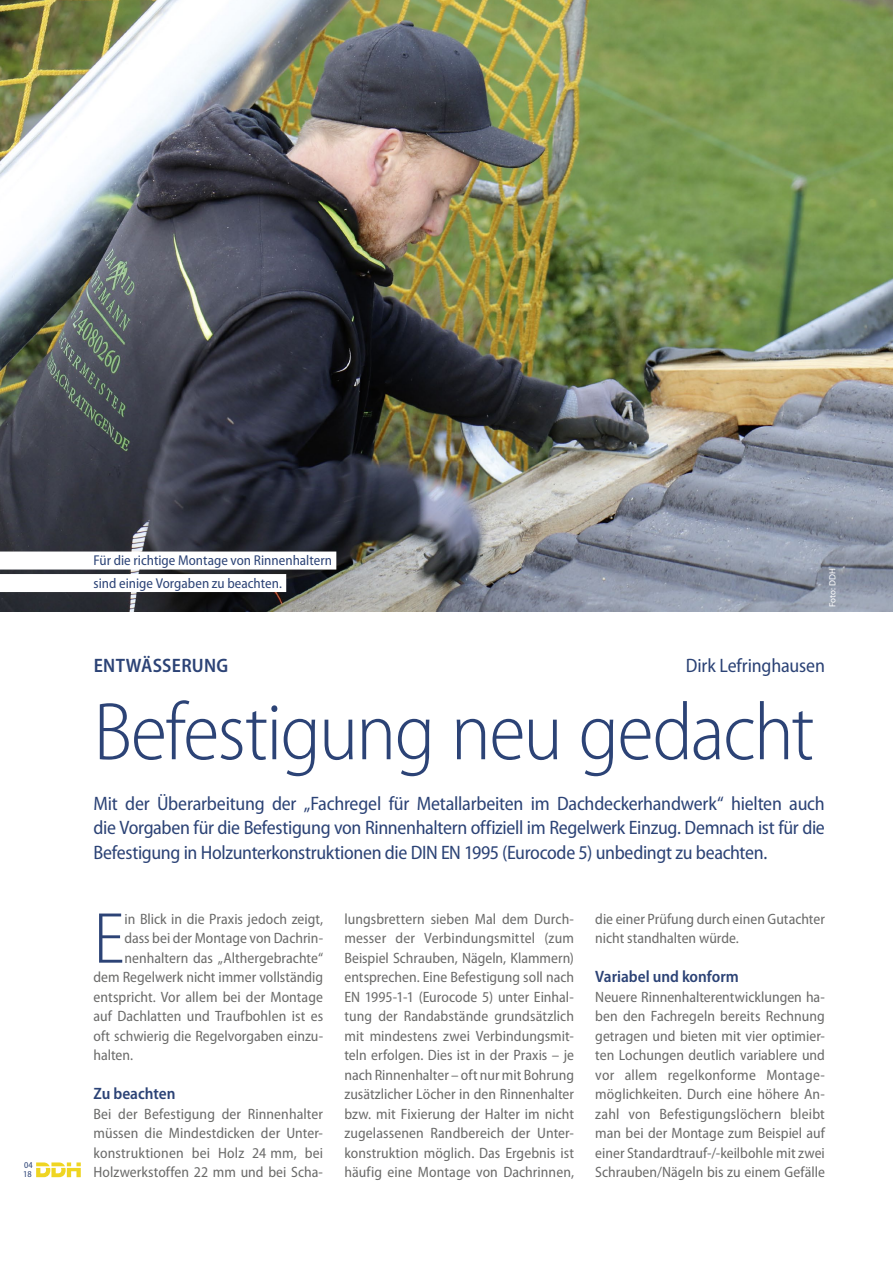
<style>
.page{position:relative;width:893px;height:1263px;background:#fff}
.page>*{position:absolute;margin:0;border:0;box-sizing:border-box;transform-origin:0 0}
.t1{font:300 semi-condensed 82.5px "Myriad Pro";letter-spacing:-.02em;color:#2c4376}
.t2{font:300 semi-condensed 72.9px "Myriad Pro";color:#2c4376}
.t3{font:semi-condensed 19.5px/24.8px "Myriad Pro";letter-spacing:-.015em;color:#2c4376;text-align:justify}
.t4{font:600 semi-condensed 19.5px "Myriad Pro";letter-spacing:.015em;color:#2c4376}
.t5{font:600 semi-condensed 16.5px "Myriad Pro";color:#2c4376}
.t6{font:semi-condensed 15px/19.5px "Myriad Pro";color:#6b6b6a;text-align:justify}
.t7{font:semi-condensed 14.25px/22.5px "Myriad Pro";color:#2c4376}
.t8{font:9px "Myriad Pro";letter-spacing:.015em;color:#fff}
.t9{font:semi-condensed 9px/9px "Myriad Pro";color:#2c4376}
</style>
<div class="page">
<svg style="left:36px;top:1162px;width:45px;height:15px"></svg>
<img style="left:0;top:0;width:893px;height:612px">
<div style="left:0;top:551px;width:336px;height:18px;background:#fff"></div>
<div style="left:0;top:574px;width:286px;height:18px;background:#fff"></div>
<p class="t9" style="left:23px;top:1161px;width:11px">04<br>18</p>
<p class="t7" style="left:94px;top:550px;width:240px">Für die richtige Montage von Rinnenhaltern sind einige Vorgaben zu beachten.</p>
<p class="t8" style="left:827px;top:607px;width:41px;rotate:-90deg">Foto: DDH</p>
<h3 class="t4" style="left:94px;top:655px;width:136px">ENTWÄSSERUNG</h3>
<h3 class="t3" style="left:686px;top:654px;width:141px">Dirk Lefringhausen</h3>
<h1 class="t1" style="left:94px;top:687px;width:722px">Befestigung neu gedacht</h1>
<p class="t3" style="left:94px;top:791px;width:733px">Mit der Überarbeitung der „Fachregel für Metallarbeiten im Dachdeckerhandwerk“ hielten auch die Vorgaben für die Befestigung von Rinnenhaltern offiziell im Regelwerk Einzug. Demnach ist für die Befestigung in Holzunterkonstruktionen die DIN EN 1995 (Eurocode 5) unbedingt zu beachten.</p>
<h2 class="t2" style="left:94px;top:899px;width:32px">E</h2>
<p class="t6" style="left:125px;top:909px;width:200px">in Blick in die Praxis jedoch zeigt,</p>
<p class="t6" style="left:125px;top:929px;width:200px">dass bei der Montage von Dachrin-</p>
<p class="t6" style="left:125px;top:948px;width:200px">nenhaltern das „Althergebrachte“</p>
<p class="t6" style="left:94px;top:968px;width:231px">dem Regelwerk nicht immer vollständig</p>
<p class="t6" style="left:94px;top:987px;width:231px">entspricht. Vor allem bei der Montage</p>
<p class="t6" style="left:94px;top:1007px;width:231px">auf Dachlatten und Traufbohlen ist es</p>
<p class="t6" style="left:94px;top:1026px;width:231px">oft schwierig die Regelvorgaben einzu-</p>
<p class="t6" style="left:94px;top:1046px;width:41px">halten.</p>
<p class="t5" style="left:94px;top:1084px;width:83px">Zu beachten</p>
<p class="t6" style="left:94px;top:1104px;width:231px">Bei der Befestigung der Rinnenhalter müssen die Mindestdicken der Unter&shy;konstruktionen bei Holz 24 mm, bei Holzwerkstoffen 22 mm und bei Scha-</p>
<p class="t6" style="left:344px;top:909px;width:231px">lungsbrettern sieben Mal dem Durch&shy;messer der Verbindungsmittel (zum Beispiel Schrauben, Nägeln, Klammern) entsprechen. Eine Befestigung soll nach EN 1995-1-1 (Eurocode 5) unter Einhal&shy;tung der Randabstände grundsätzlich mit mindestens zwei Verbindungsmit&shy;teln erfolgen. Dies ist in der Praxis – je nach Rinnenhalter – oft nur mit Bohrung zusätzlicher Löcher in den Rinnenhalter bzw. mit Fixierung der Halter im nicht zugelassenen Randbereich der Unter&shy;konstruktion möglich. Das Ergebnis ist häufig eine Montage von Dachrinnen,</p>
<p class="t6" style="left:595px;top:909px;width:231px">die einer Prüfung durch einen Gutachter nicht standhalten würde.</p>
<p class="t5" style="left:595px;top:967px;width:145px">Variabel und konform</p>
<p class="t6" style="left:595px;top:987px;width:231px">Neuere Rinnenhalterentwicklungen ha&shy;ben den Fachregeln bereits Rechnung getragen und bieten mit vier optimier&shy;ten Lochungen deutlich variablere und vor allem regelkonforme Montage&shy;möglichkeiten. Durch eine höhere An&shy;zahl von Befestigungslöchern bleibt man bei der Montage zum Beispiel auf einer Standardtrauf-/ -keilbohle mit zwei Schrauben/Nägeln bis zu einem Gefälle</p>
</div>
